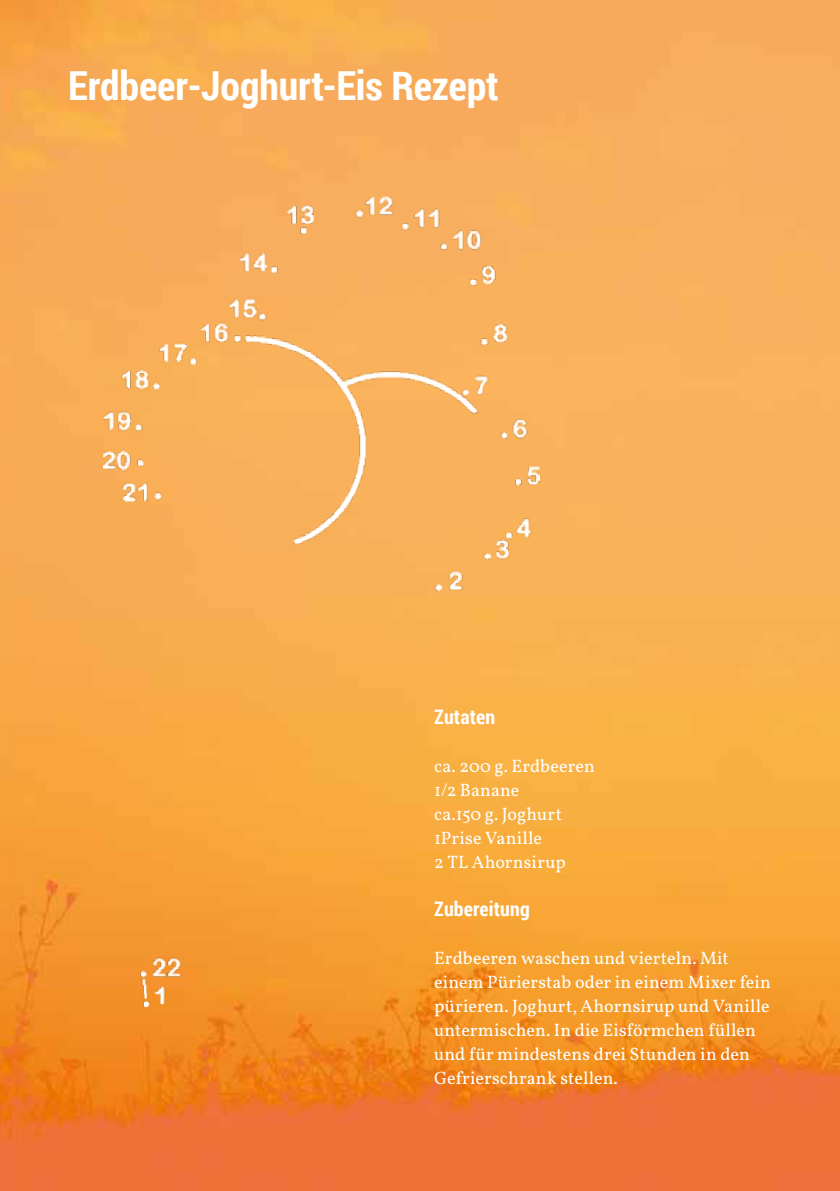
<style>
.page{position:relative;width:840px;height:1191px;background:#fff}
.page>*{position:absolute;margin:0;border:0;box-sizing:border-box;transform-origin:0 0}
.t1{font:700 40px "Roboto Condensed";letter-spacing:-.005em;color:#fff}
.t2{font:700 20px "Roboto Condensed";letter-spacing:.005em;color:#fff}
.t3{font:18px/24px "Vollkorn";letter-spacing:.005em;color:#fff}
</style>
<div class="page">
<img style="left:0;top:0;width:839px;height:1191px">
<img style="left:103px;top:196px;width:435px;height:810px">
<h1 class="t1" style="left:68px;top:58px;width:432px">Erdbeer-Joghurt-Eis Rezept</h1>
<p class="t2" style="left:434px;top:703px;width:62px">Zutaten</p>
<p class="t3" style="left:434px;top:754px;width:162px">ca. 200 g. Erdbeeren<br>1/2 Banane<br>ca.150 g. Joghurt<br>1Prise Vanille<br>2 TL Ahornsirup</p>
<p class="t2" style="left:434px;top:895px;width:97px">Zubereitung</p>
<p class="t3" style="left:434px;top:946px;width:338px">Erdbeeren waschen und vierteln. Mit einem Pürierstab oder in einem Mixer fein pürieren. Joghurt, Ahornsirup und Vanille untermischen. In die Eisförmchen füllen und für mindestens drei Stunden in den Gefrierschrank stellen.</p>
</div>
